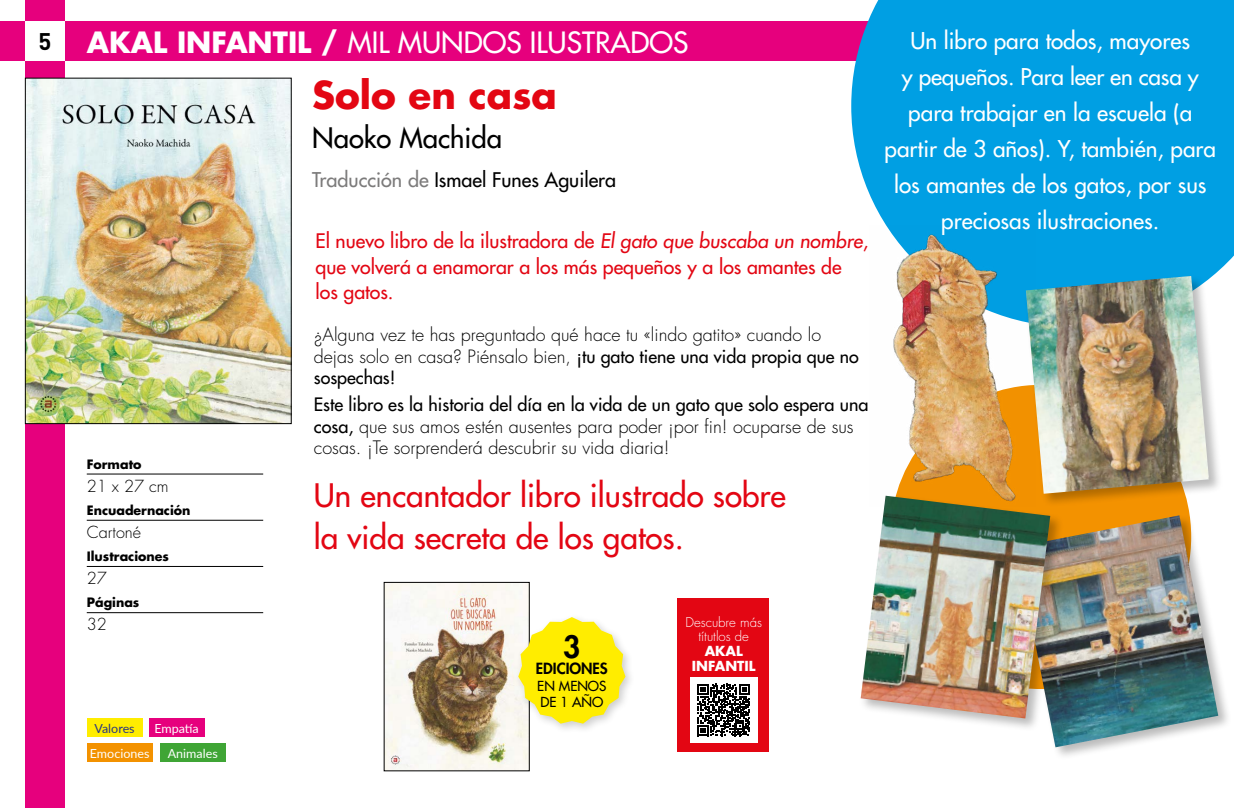
<style>
.page{position:relative;width:1234px;height:808px;background:#fff}
.page>*{position:absolute;margin:0;border:0;box-sizing:border-box;transform-origin:0 0}
.t1{font:700 37.35px "Futura Std";color:#e30613}
.t2{font:500 31.5px/42px "Futura Std";color:#e30613}
.t3{font:800 30px "Futura Std";color:#000}
.t4{font:500 28.5px "Futura Std";color:#fff}
.t5{font:500 27.45px "Futura Std";color:#000}
.t6{font:500 22.5px/36px "Futura Std";color:#fff;text-align:center}
.t7{font:500 19.65px "Futura Std";color:#000}
.t8{font:500 19.5px/25.5px "Futura Std";color:#e30613}
.t9{font:300 18px/21.6px "Futura Std";color:#000}
.t10{font:300 17.85px/21.5px "Futura Std";color:#000}
.t11{font:300 16.2px "Futura Std";color:#000}
.t12{font:800 15px "Futura Std";color:#000}
.t13{font:500 13.5px/16.5px "Futura Std";color:#000}
.t14{font:700 13.5px/14.9px "Futura Std";color:#fff;text-align:center}
.t15{font:300 13.2px/14.9px "Futura Std";color:#fff;text-align:center}
.t16{font:700 12.6px "Futura Std";color:#000}
.t17{font:12.45px "Lato";color:#fff}
.t18{font:12.45px "Lato";color:#283583}
.s1{font-family:"DIN Pro";font-weight:700;font-size:23.7px;color:#000}
.s2{font-weight:700}
.s3{font-size:19.8px;color:#7c7b7b}
.s4{font-weight:500}
</style>
<div class="page">
<div style="left:0;top:21px;width:1233px;height:40px;background:#e6007d"></div>
<div style="left:25px;top:0;width:39px;height:808px;background:#e6007d"></div>
<div style="left:25px;top:21px;width:39px;height:40px;background:#fff"></div>
<hr style="left:87px;top:474px;width:176px;height:1px;background:#000">
<hr style="left:87px;top:520px;width:176px;height:1px;background:#000">
<hr style="left:87px;top:566px;width:176px;height:1px;background:#000">
<hr style="left:87px;top:612px;width:176px;height:1px;background:#000">
<img style="left:27px;top:80px;width:262px;height:342px">
<div style="left:25px;top:78px;width:266px;height:346px;border:1px solid #000"></div>
<img style="left:386px;top:584px;width:141px;height:185px">
<div style="left:677px;top:599px;width:92px;height:153px;background:#e30613"></div>
<div style="left:689px;top:677px;width:68px;height:65px;background:#fff"></div>
<svg style="left:697px;top:684px;width:52px;height:52px"></svg>
<div style="left:851px;top:0;width:382px;height:274px;background:#009fe3"></div>
<div style="left:87px;top:718px;width:55px;height:19px;background:#ffed00"></div>
<div style="left:149px;top:718px;width:55px;height:19px;background:#e6007d"></div>
<div style="left:87px;top:743px;width:66px;height:19px;background:#f39200"></div>
<div style="left:160px;top:743px;width:66px;height:19px;background:#3fa535"></div>
<div style="left:1023px;top:274px;width:199px;height:234px;background:#000;opacity:.27"></div>
<img style="left:1035px;top:276px;width:173px;height:218px">
<div style="left:1014px;top:514px;width:217px;height:247px;background:#000;opacity:.27"></div>
<img style="left:1016px;top:515px;width:201px;height:232px">
<div style="left:858px;top:494px;width:205px;height:238px;background:#000;opacity:.27"></div>
<img style="left:860px;top:496px;width:189px;height:222px">
<img style="left:868px;top:225px;width:167px;height:281px">
<div style="left:514px;top:612px;width:122px;height:122px;background:#000;opacity:.2"></div>
<svg style="left:518px;top:617px;width:107px;height:107px"></svg>
<h3 class="t4" style="left:38px;top:24px;width:651px"><span class="s1">5</span> <span class="s2">AKAL INFANTIL /</span> MIL MUNDOS ILUSTRADOS</h3>
<h1 class="t1" style="left:312px;top:70px;width:246px">Solo en casa</h1>
<h3 class="t5" style="left:312px;top:121px;width:191px">Naoko Machida</h3>
<p class="t7" style="left:312px;top:167px;width:305px"><span class="s3">Traducción de</span> Ismael Funes Aguilera</p>
<p class="t16" style="left:87px;top:456px;width:56px">Formato</p>
<p class="t11" style="left:87px;top:476px;width:83px">21 x 27 cm</p>
<p class="t16" style="left:87px;top:502px;width:105px">Encuadernación</p>
<p class="t11" style="left:87px;top:522px;width:56px">Cartoné</p>
<p class="t16" style="left:87px;top:548px;width:84px">Ilustraciones</p>
<p class="t11" style="left:87px;top:568px;width:22px">27</p>
<p class="t16" style="left:87px;top:594px;width:54px">Páginas</p>
<p class="t11" style="left:87px;top:615px;width:22px">32</p>
<p class="t18" style="left:94px;top:719px;width:42px">Valores</p>
<p class="t17" style="left:154px;top:719px;width:46px">Empatía</p>
<p class="t17" style="left:90px;top:744px;width:61px">Emociones</p>
<p class="t17" style="left:168px;top:744px;width:51px">Animales</p>
<p class="t8" style="left:315px;top:228px;width:554px">El nuevo libro de la ilustradora de El gato que buscaba un nombre, que volverá a enamorar a los más pequeños y a los amantes de los gatos.</p>
<p class="t10" style="left:314px;top:325px;width:546px">¿Alguna vez te has preguntado qué hace tu «lindo gatito» cuando lo dejas solo en casa? Piénsalo bien, <span class="s4">¡tu gato tiene una vida propia que no sospechas!</span></p>
<p class="t9" style="left:314px;top:394px;width:556px"><span class="s4">Este libro es la historia del día en la vida de un gato que solo espera una cosa,</span> que sus amos estén ausentes para poder ¡por fin! ocuparse de sus cosas. ¡Te sorprenderá descubrir su vida diaria!</p>
<h2 class="t2" style="left:314px;top:475px;width:473px">Un encantador libro ilustrado sobre la vida secreta de los gatos.</h2>
<h3 class="t3" style="left:563px;top:628px;width:19px">3</h3>
<p class="t12" style="left:535px;top:659px;width:73px">EDICIONES</p>
<p class="t13" style="left:537px;top:678px;width:71px">EN MENOS<br>DE 1 AÑO</p>
<p class="t15" style="left:685px;top:615px;width:78px">Descubre más títutlos de</p>
<p class="t14" style="left:691px;top:644px;width:65px">AKAL<br>INFANTIL</p>
<p class="t6" style="left:884px;top:23px;width:333px">Un libro para todos, mayores<br>y pequeños. Para leer en casa y para trabajar en la escuela (a partir de 3 años). Y, también, para los amantes de los gatos, por sus preciosas ilustraciones.</p>
</div>
